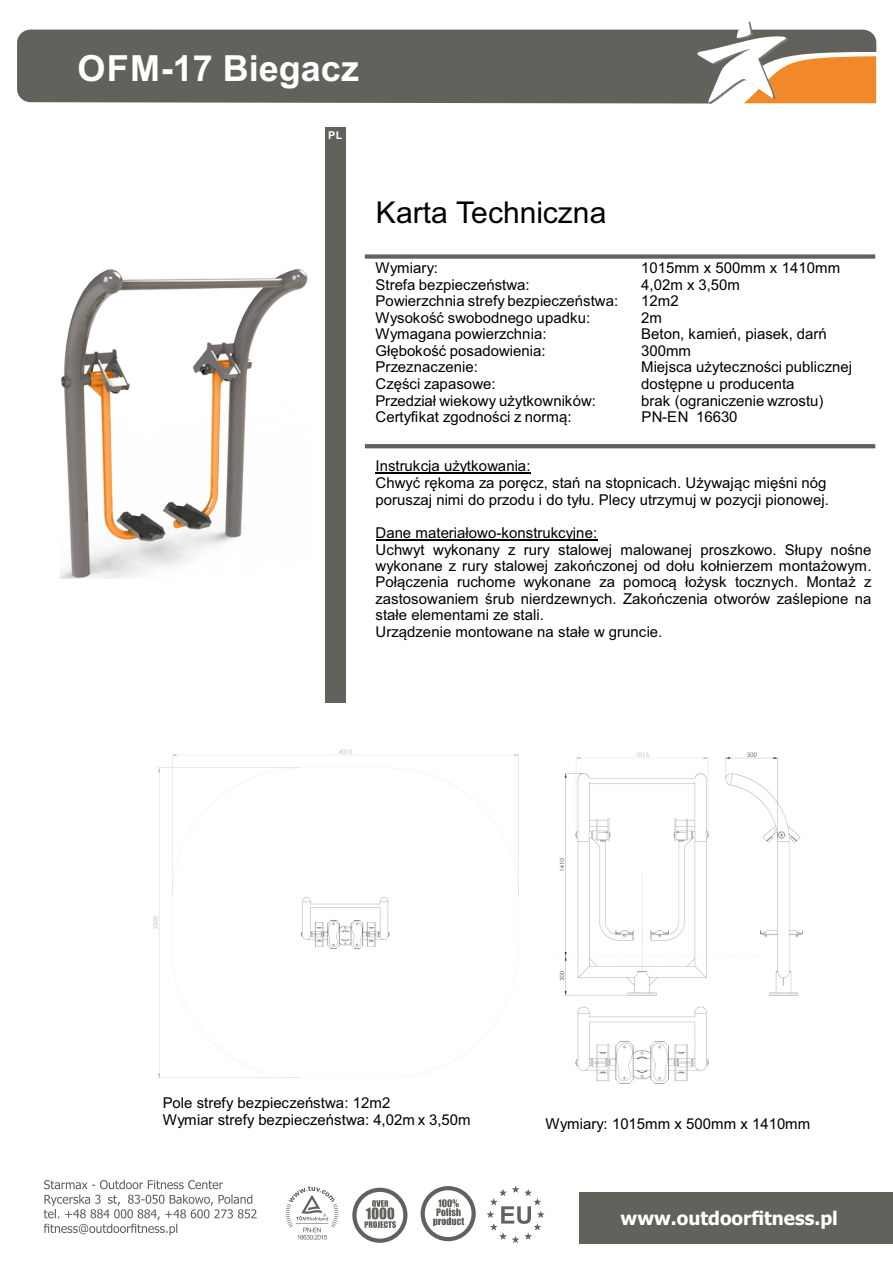
<style>
.page{position:relative;width:893px;height:1262px;background:#fff}
.page>*{position:absolute;margin:0;border:0;box-sizing:border-box;transform-origin:0 0}
.t1{font:700 36px "Arial";color:#fff}
.t2{font:30px "Arial";color:#000}
.t3{font:700 18.75px "Tahoma";color:#fff}
.t4{font:15px/16.5px "Arial";color:#000}
.t5{font:700 10.8px "Arial";color:#fff}
</style>
<div class="page">
<svg style="left:365px;top:444px;width:510px;height:4px;background:#66645f"></svg>
<div style="left:365px;top:254px;width:510px;height:5px;background:#63615c"></div>
<hr style="left:375px;top:473px;width:156px;height:1px;background:#000">
<hr style="left:375px;top:539px;width:222px;height:1px;background:#000">
<img style="left:153px;top:749px;width:365px;height:328px">
<img style="left:559px;top:752px;width:243px;height:331px">
<div style="left:17px;top:30px;width:679px;height:73px;background:#63615c"></div>
<div style="left:578px;top:1192px;width:315px;height:51px;background:#63615c"></div>
<svg style="left:44px;top:1179px;width:213px;height:56px"></svg>
<svg style="left:487px;top:1186px;width:57px;height:57px"></svg>
<svg style="left:285px;top:1186px;width:53px;height:53px"></svg>
<svg style="left:420px;top:1186px;width:55px;height:55px"></svg>
<svg style="left:352px;top:1187px;width:55px;height:55px"></svg>
<div style="left:325px;top:127px;width:21px;height:576px;background:#63615c"></div>
<svg style="left:696px;top:21px;width:180px;height:83px"></svg>
<img style="left:60px;top:268px;width:248px;height:311px">
<h1 class="t1" style="left:78px;top:54px;width:283px">OFM-17 Biegacz</h1>
<p class="t5" style="left:328px;top:131px;width:16px">PL</p>
<h2 class="t2" style="left:376px;top:202px;width:232px">Karta Techniczna</h2>
<p class="t4" style="left:375px;top:261px;width:64px">Wymiary:</p>
<p class="t4" style="left:641px;top:261px;width:200px">1015mm x 500mm x 1410mm</p>
<p class="t4" style="left:375px;top:278px;width:155px">Strefa bezpieczeństwa:</p>
<p class="t4" style="left:641px;top:278px;width:100px">4,02m x 3,50m</p>
<p class="t4" style="left:375px;top:294px;width:244px">Powierzchnia strefy bezpieczeństwa:</p>
<p class="t4" style="left:641px;top:294px;width:39px">12m2</p>
<p class="t4" style="left:375px;top:310px;width:216px">Wysokość swobodnego upadku:</p>
<p class="t4" style="left:641px;top:310px;width:22px">2m</p>
<p class="t4" style="left:375px;top:327px;width:172px">Wymagana powierzchnia:</p>
<p class="t4" style="left:641px;top:327px;width:187px">Beton, kamień, piasek, darń</p>
<p class="t4" style="left:375px;top:343px;width:172px">Głębokość posadowienia:</p>
<p class="t4" style="left:641px;top:343px;width:51px">300mm</p>
<p class="t4" style="left:375px;top:360px;width:104px">Przeznaczenie:</p>
<p class="t4" style="left:641px;top:360px;width:212px">Miejsca użyteczności publicznej</p>
<p class="t4" style="left:375px;top:377px;width:121px">Części zapasowe:</p>
<p class="t4" style="left:641px;top:377px;width:155px">dostępne u producenta</p>
<p class="t4" style="left:375px;top:393px;width:222px">Przedział wiekowy użytkowników:</p>
<p class="t4" style="left:641px;top:393px;width:184px">brak (ograniczenie wzrostu)</p>
<p class="t4" style="left:375px;top:410px;width:197px">Certyfikat zgodności z normą:</p>
<p class="t4" style="left:641px;top:410px;width:98px">PN-EN 16630</p>
<p class="t4" style="left:375px;top:459px;width:455px">Instrukcja użytkowania:<br>Chwyć rękoma za poręcz, stań na stopnicach. Używając mięśni nóg poruszaj nimi do przodu i do tyłu. Plecy utrzymuj w pozycji pionowej.</p>
<p class="t4" style="left:375px;top:525px;width:497px">Dane materiałowo-konstrukcyjne:<br>Uchwyt wykonany z rury stalowej malowanej proszkowo. Słupy nośne wykonane z rury stalowej zakończonej od dołu kołnierzem montażowym.<br>Połączenia ruchome wykonane za pomocą łożysk tocznych. Montaż z zastosowaniem śrub nierdzewnych. Zakończenia otworów zaślepione na stałe elementami ze stali.<br>Urządzenie montowane na stałe w gruncie.</p>
<p class="t4" style="left:163px;top:1096px;width:309px;line-height:17px">Pole strefy bezpieczeństwa: 12m2<br>Wymiar strefy bezpieczeństwa: 4,02m x 3,50m</p>
<p class="t4" style="left:545px;top:1117px;width:266px">Wymiary: 1015mm x 500mm x 1410mm</p>
<p class="t3" style="left:620px;top:1210px;width:219px">www.outdoorfitness.pl</p>
</div>
